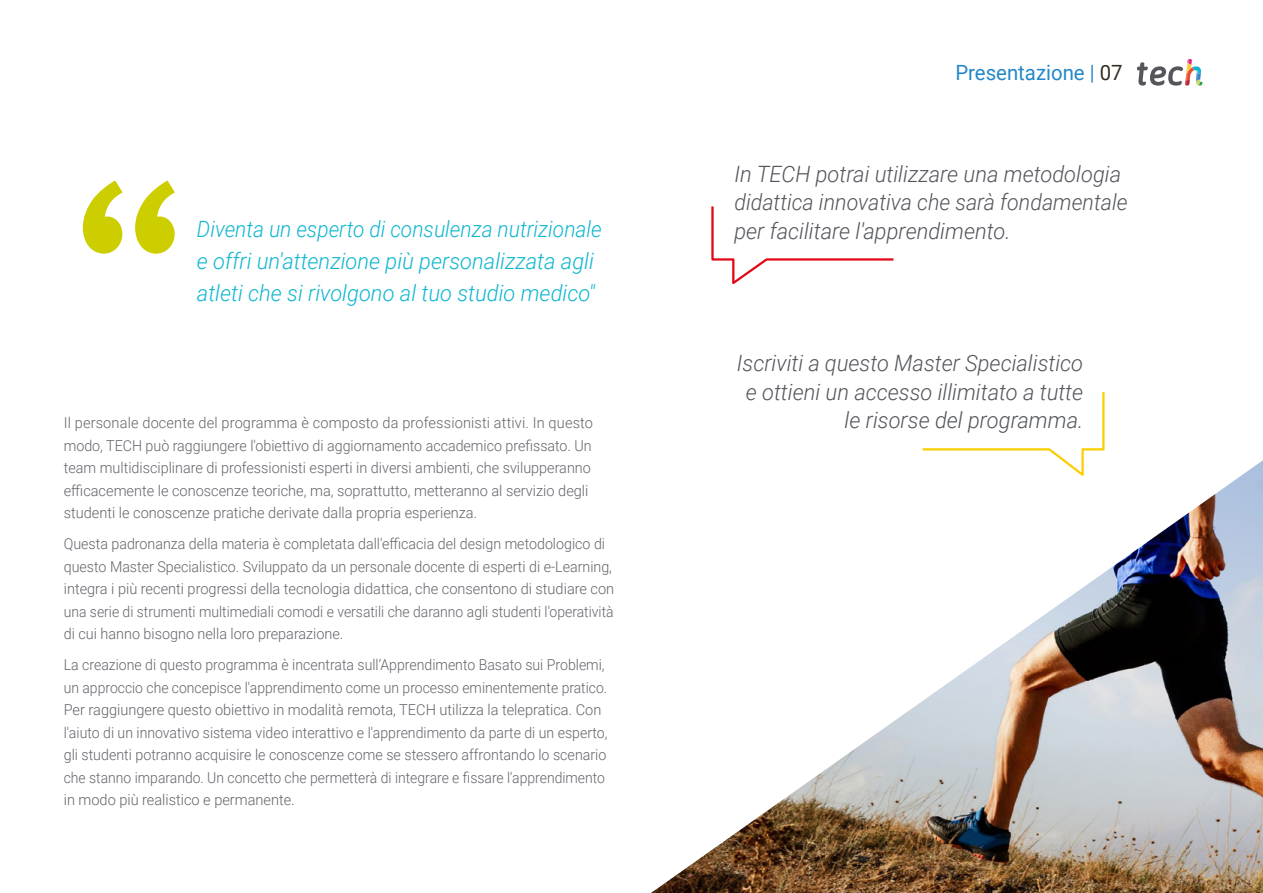
<style>
.page{position:relative;width:1263px;height:893px;background:#fff}
.page>*{position:absolute;margin:0;border:0;box-sizing:border-box;transform-origin:0 0}
.t1{font:italic 300 22.5px/28.5px "Roboto";color:#52555b;text-align:right}
.t2{font:italic 300 22.5px/31.5px "Roboto";color:#0fb6cf;scale:.93 1}
.t3{font:21px "Roboto";color:#2488c9}
.t4{font:300 15px/22.5px "Roboto";color:#61646a;scale:.94 1}
.t5{font:300 15px/22.5px "Roboto";color:#61646a}
.t6{font:300 15px/22.5px "Roboto";color:#61646a;scale:.95 1}
.s1{color:#312e20}
</style>
<div class="page">
<img style="left:651px;top:460px;width:612px;height:433px">
<svg style="left:1137px;top:59px;width:65px;height:27px"></svg>
<svg style="left:83px;top:180px;width:92px;height:74px"></svg>
<svg style="left:920px;top:392px;width:186px;height:87px"></svg>
<svg style="left:711px;top:206px;width:183px;height:78px"></svg>
<h1 class="t2" style="left:197px;top:213px;width:437px">Diventa un esperto di consulenza nutrizionale e offri un'attenzione più personalizzata agli atleti che si rivolgono al tuo studio medico"</h1>
<p class="t5" style="left:64px;top:411px;width:531px">Il personale docente del programma è composto da professionisti attivi. In questo modo, TECH può raggiungere l'obiettivo di aggiornamento accademico prefissato. Un team multidisciplinare di professionisti esperti in diversi ambienti, che svilupperanno efficacemente le conoscenze teoriche, ma, soprattutto, metteranno al servizio degli studenti le conoscenze pratiche derivate dalla propria esperienza.</p>
<p class="t6" style="left:64px;top:532px;width:581px">Questa padronanza della materia è completata dall'efficacia del design metodologico di questo Master Specialistico. Sviluppato da un personale docente di esperti di e-Learning, integra i più recenti progressi della tecnologia didattica, che consentono di studiare con una serie di strumenti multimediali comodi e versatili che daranno agli studenti l'operatività di cui hanno bisogno nella loro preparazione.</p>
<p class="t4" style="left:64px;top:653px;width:580px">La creazione di questo programma è incentrata sull’Apprendimento Basato sui Problemi, un approccio che concepisce l'apprendimento come un processo eminentemente pratico.<br>Per raggiungere questo obiettivo in modalità remota, TECH utilizza la telepratica. Con l'aiuto di un innovativo sistema video interattivo e l'apprendimento da parte di un esperto, gli studenti potranno acquisire le conoscenze come se stessero affrontando lo scenario che stanno imparando. Un concetto che permetterà di integrare e fissare l'apprendimento in modo più realistico e permanente.</p>
<h2 class="t3" style="left:955px;top:57px;width:169px">Presentazione | <span class="s1">07</span></h2>
<h1 class="t1" style="left:734px;top:159px;width:395px;text-align:left">In TECH potrai utilizzare una metodologia didattica innovativa che sarà fondamentale per facilitare l'apprendimento.</h1>
<h1 class="t1" style="left:737px;top:348px;width:348px">Iscriviti a questo Master Specialistico e ottieni un accesso illimitato a tutte le risorse del programma.</h1>
</div>
